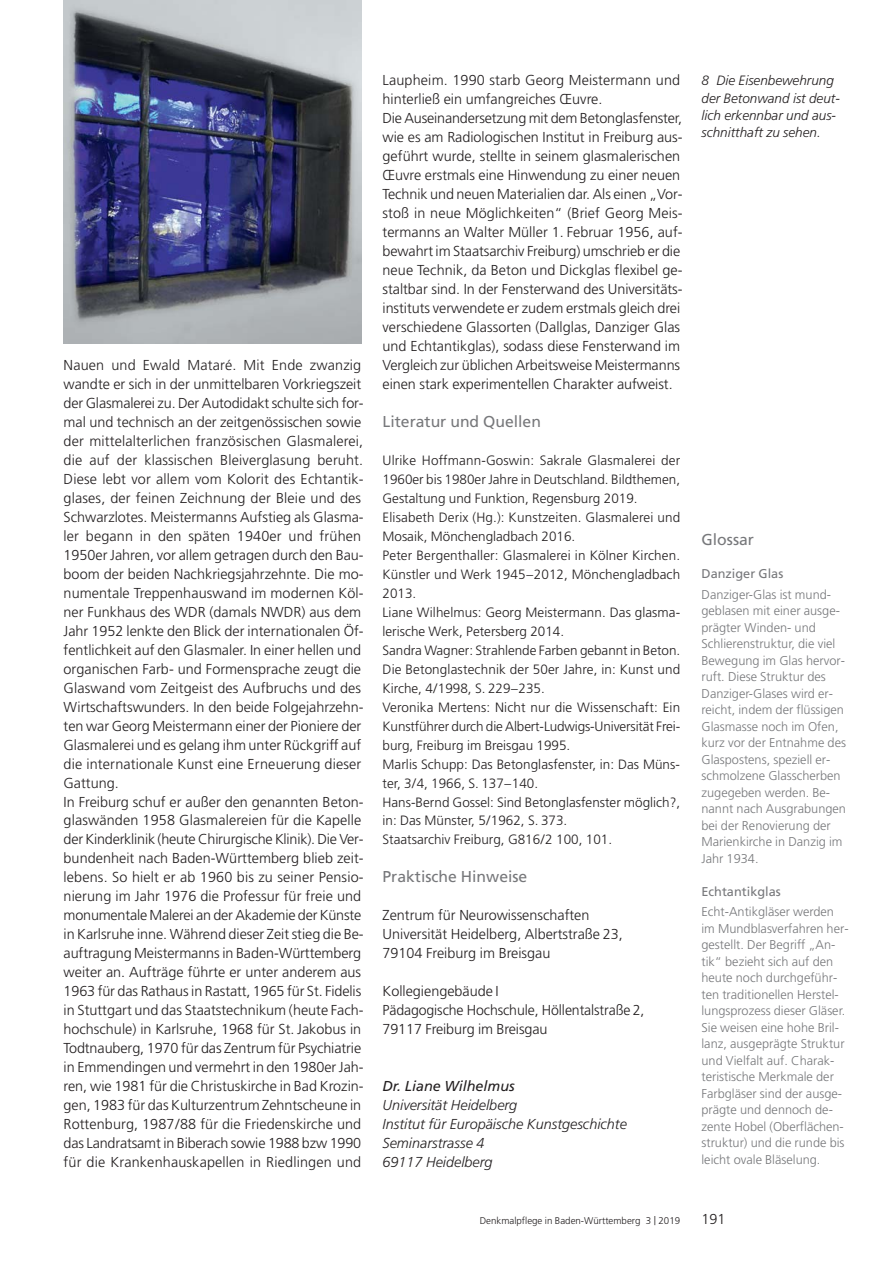
<style>
.page{position:relative;width:893px;height:1263px;background:#fff}
.page>*{position:absolute;margin:0;border:0;box-sizing:border-box;transform-origin:0 0}
.t1{font:15.75px "Frutiger";color:#77787b}
.t2{font:300 14.4px/19px "Frutiger";color:#231f20}
.t3{font:italic 300 14.4px/19px "Frutiger";color:#231f20}
.t4{font:300 13.5px/19px "Frutiger";color:#231f20}
.t5{font:italic 300 13.5px/17.2px "Frutiger";color:#231f20}
.t6{font:300 12.75px/16.5px "Frutiger";color:#77787b}
.t7{font:300 9.75px "Frutiger";color:#231f20}
.s1{font-weight:400}
.s2{font-size:12px}
</style>
<div class="page">
<img style="left:64px;top:0;width:297px;height:344px">
<p class="t2" style="left:64px;top:356px;width:302px">Nauen und Ewald Mataré. Mit Ende zwanzig wandte er sich in der unmittelbaren Vorkriegszeit der Glasmalerei zu. Der Autodidakt schulte sich for&shy;mal und technisch an der zeitgenössischen sowie der mittelalterlichen französischen Glasmalerei, die auf der klassischen Bleiverglasung beruht.<br>Diese lebt vor allem vom Kolorit des Echtantik - glases, der feinen Zeichnung der Bleie und des Schwarzlotes. Meistermanns Aufstieg als Glasma&shy;ler begann in den späten 1940er und frühen 1950er Jahren, vor allem getragen durch den Bau&shy;boom der beiden Nachkriegsjahrzehnte. Die mo&shy;numentale Treppen hauswand im modernen Köl&shy;ner Funkhaus des WDR (damals NWDR) aus dem Jahr 1952 lenkte den Blick der internationalen Öf&shy;fentlichkeit auf den Glasmaler. In einer hellen und organischen Farb- und Formensprache zeugt die Glaswand vom Zeitgeist des Aufbruchs und des Wirtschaftswunders. In den beide Folgejahrzehn&shy;ten war Georg Meistermann einer der Pioniere der Glasmalerei und es gelang ihm unter Rückgriff auf die in ternationale Kunst eine Erneuerung dieser Gattung.<br>In Freiburg schuf er außer den genann ten Beton&shy;glaswänden 1958 Glasmalereien für die Kapelle der Kinderklinik (heute Chirurgische Klinik). Die Ver&shy;bundenheit nach Baden-Württemberg blieb zeit&shy;lebens. So hielt er ab 1960 bis zu seiner Pensio&shy;nierung im Jahr 1976 die Professur für freie und monumentale Malerei an der Akademie der Künste in Karlsruhe inne. Während dieser Zeit stieg die Be&shy;auftragung Meistermanns in Baden-Württemberg weiter an. Aufträge führte er unter anderem aus 1963 für das Rathaus in Rastatt, 1965 für St. Fidelis in Stuttgart und das Staatstechnikum (heute Fach&shy;hochschule) in Karlsruhe, 1968 für St. Jakobus in Todtnauberg, 1970 für das Zentrum für Psychiatrie in Emmendingen und vermehrt in den 1980er Jah&shy;ren, wie 1981 für die Christuskirche in Bad Krozin - gen, 1983 für das Kulturzentrum Zehntscheune in Rottenburg, 1987/88 für die Friedenskirche und das Landratsamt in Biberach sowie 1988 bzw 1990 für die Krankenhauskapellen in Riedlingen und</p>
<p class="t2" style="left:382px;top:72px;width:302px">Laupheim. 1990 starb Georg Meistermann und hinterließ ein umfangreiches Œuvre.<br>Die Auseinandersetzung mit dem Betonglasfenster, wie es am Radiologischen Institut in Freiburg aus&shy;geführt wurde, stellte in seinem glasmalerischen Œuvre erstmals eine Hinwendung zu einer neuen Technik und neuen Materialien dar. Als einen „Vor&shy;stoß in neue Möglichkeiten“ (Brief Georg Meis&shy;termanns an Walter Müller 1. Februar 1956, auf&shy;bewahrt im Staatsarchiv Freiburg) umschrieb er die neue Technik, da Beton und Dickglas flexibel ge&shy;staltbar sind. In der Fensterwand des Universitäts&shy;instituts verwendete er zudem erstmals gleich drei verschiedene Glassorten (Dallglas, Danziger Glas und Echtantikglas), sodass diese Fensterwand im Vergleich zur üblichen Arbeitsweise Meistermanns einen stark experimentellen Charakter aufweist.</p>
<p class="t1" style="left:382px;top:415px;width:160px">Literatur und Quellen</p>
<p class="t4" style="left:382px;top:452px;width:299px">Ulrike Hoffmann-Goswin: Sakrale Glasmalerei der 1960er bis 1980er Jahre in Deutschland. Bildthemen, Gestaltung und Funktion, Regensburg 2019.<br>Elisabeth Derix (Hg.): Kunstzeiten. Glasmalerei und Mosaik, Mönchengladbach 2016.<br>Peter Bergenthaller: Glasmalerei in Kölner Kirchen.<br>Künstler und Werk 1945– 2012, Mönchengladbach 2013.<br>Liane Wilhelmus: Georg Meistermann. Das glasma&shy;lerische Werk, Petersberg 2014.<br>Sandra Wagner: Strahlende Farben gebannt in Beton.<br>Die Betonglastechnik der 50er Jahre, in: Kunst und Kirche, 4/ 1998, S. 229– 235.<br>Veronika Mertens: Nicht nur die Wissenschaft: Ein Kunstführer durch die Albert-Ludwigs-Universität Frei&shy;burg, Freiburg im Breisgau 1995.<br>Marlis Schupp: Das Betonglasfenster, in: Das Müns&shy;ter, 3/4, 1966, S. 137– 140.<br>Hans-Bernd Gossel: Sind Betonglasfenster möglich?, in: Das Münster, 5/ 1962, S. 373.<br>Staatsarchiv Freiburg, G816/2 100, 101.</p>
<p class="t1" style="left:382px;top:871px;width:146px">Praktische Hinweise</p>
<p class="t2" style="left:382px;top:907px;width:242px">Zentrum für Neurowissenschaften<br>Universität Heidelberg, Albertstraße 23,<br>79104 Freiburg im Breisgau</p>
<p class="t2" style="left:382px;top:983px;width:263px">Kollegiengebäude I<br>Pädagogische Hochschule, Höllentalstraße 2,<br>79117 Frei burg im Breisgau</p>
<p class="t3" style="left:382px;top:1078px;width:246px"><span class="s1">Dr. Liane Wilhelmus<br></span>Universität Heidelberg<br>Institut für Europäische Kunstgeschichte<br>Seminarstrasse 4<br>69117 Heidelberg</p>
<p class="t5" style="left:701px;top:73px;width:140px">8 Die Eisenbewehrung der Betonwand ist deut&shy;lich erkennbar und aus&shy;schnitthaft zu sehen.</p>
<p class="t1" style="left:701px;top:533px;width:54px">Glossar</p>
<p class="t6" style="left:701px;top:564px;width:131px;line-height:20.5px"><span class="s1">Danziger Glas<br></span>Danziger-Glas ist mund -</p>
<p class="t6" style="left:701px;top:603px;width:146px">geblasen mit einer ausge&shy;prägter Winden- und<br>Schlierenstruktur, die viel<br>Bewegung im Glas hervor&shy;ruft. Diese Struktur des<br>Danziger-Glases wird er&shy;reicht, indem der flüssigen<br>Glasmasse noch im Ofen, kurz vor der Entnahme des<br>Glaspostens, speziell er&shy;schmolzene Glasscherben zugegeben werden. Be&shy;nannt nach Ausgrabungen bei der Renovierung der<br>Marienkirche in Danzig im<br>Jahr 1934.</p>
<p class="t6" style="left:701px;top:882px;width:134px;line-height:20.5px"><span class="s1">Echtantikglas<br></span>Echt-Antikgläser werden</p>
<p class="t6" style="left:701px;top:921px;width:149px">im Mundblasverfahren her&shy;gestellt. Der Begriff „An&shy;tik“ bezieht sich auf den heute noch durchgeführ&shy;ten traditionellen Herstel&shy;lungsprozess dieser Gläser.<br>Sie weisen eine hohe Bril&shy;lanz, ausgeprägte Struktur und Vielfalt auf. Charak - teristische Merkmale der<br>Farbgläser sind der ausge&shy;prägte und dennoch de&shy;zente Hobel (Oberflächen&shy;struktur) und die runde bis leicht ovale Bläselung.</p>
<p class="t7" style="left:480px;top:1217px;width:202px">Denkmalpflege in Baden-Württemberg 3 <span class="s2">|</span> 2019</p>
<p class="t2" style="left:701px;top:1211px;width:26px">191</p>
</div>
